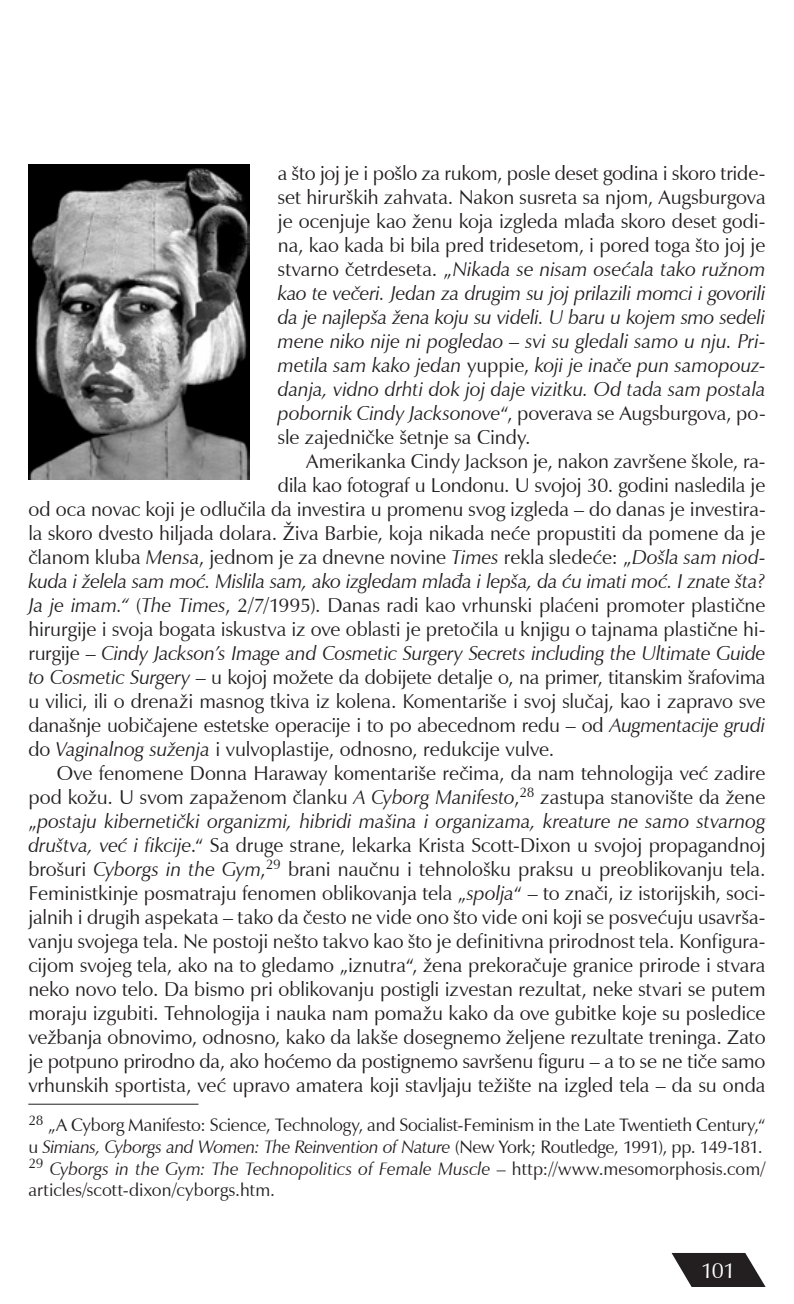
<style>
.page{position:relative;width:794px;height:1304px;background:#fff}
.page>*{position:absolute;margin:0;border:0;box-sizing:border-box;transform-origin:0 0}
.t1{font:22px "Zapf Humnst YU";color:#fff}
.t2{font:20px "Zapf Humnst YU";letter-spacing:-.005em;color:#231f20}
.t3{font:italic 20px/24px "Zapf Humnst YU";letter-spacing:-.01em;color:#231f20;text-align:justify}
.t4{font:18px/21.6px "Zapf Humnst YU";letter-spacing:-.01em;color:#231f20}
.s1{font-style:normal}
.s2{font-style:italic}
</style>
<div class="page">
<svg style="left:671px;top:1253px;width:94px;height:34px"></svg>
<hr style="left:28px;top:1104px;width:170px;height:1px;background:#231f20">
<img style="left:28px;top:164px;width:221px;height:315px">
<p class="t3" style="left:278px;top:161px;width:489px"><span class="s1">a što joj je i pošlo za rukom, posle deset godina i skoro tri-de&shy;set hirurških zahvata. Nakon susreta sa njom, Augsbur-gova je ocenjuje kao ženu koja izgleda mlađa skoro deset godi&shy;na, kao kada bi bila pred tridesetom, i pored toga što joj je stvarno četrdeseta. „</span>Nikada se nisam osećala tako ružnom kao te večeri. Jedan za drugim su joj prilazili momci i govorili da je najlepša žena koju su videli. U baru u kojem smo sedeli mene niko nije ni pogledao – svi su gledali samo u nju. Pri&shy;metila sam kako jedan <span class="s1">yuppie,</span> koji je inače pun sa-mo-po-uz&shy;danja, vidno drhti dok joj daje vizitku. Od tada sam postala pobornik Cindy Jacksonove<span class="s1">“, poverava se Augsburgova, po&shy;sle zajedni~ke šetnje sa Cindy.</span></p>
<p class="t2" style="left:306px;top:448px;width:459px">Amerikanka Cindy Jackson je, nakon završene škole, ra-</p>
<p class="t2" style="left:278px;top:472px;width:489px">dila kao fotograf u Londonu. U svojoj 30. godini nasledila je</p>
<p class="t2" style="left:28px;top:496px;width:739px">od oca novac koji je odlučila da investira u promenu svog izgleda – do danas je investi- ra-</p>
<p class="t2" style="left:28px;top:520px;width:738px">la skoro dvesto hiljada dolara. Živa Barbie, koja nikada neće propustiti da pomene da je</p>
<p class="t2" style="left:28px;top:544px;width:737px">članom kluba <span class="s2">Mensa</span>, jednom je za dnevne novine <span class="s2">Times</span> rekla sledeće: „<span class="s2">Došla sam niod-</span></p>
<p class="t3" style="left:28px;top:569px;width:738px">kuda i želela sam moć. Mislila sam, ako izgledam mlađa i lepša, da ću imati moć. I znate šta?</p>
<p class="t2" style="left:28px;top:592px;width:739px"><span class="s2">Ja je imam.“</span> (<span class="s2">The Times</span>, 2/7/1995). Danas radi kao vrhunski plaćeni promoter plastične</p>
<p class="t2" style="left:28px;top:616px;width:738px">hi- rurgije i svoja bogata iskustva iz ove oblasti je pretočila u knjigu o tajnama plastične hi-</p>
<p class="t3" style="left:28px;top:641px;width:738px"><span class="s1">rur-gije –</span> Cindy Jackson’s Image and Cosmetic Surgery Secrets including the Ultimate Guide</p>
<p class="t2" style="left:28px;top:664px;width:738px"><span class="s2">to Cosmetic Surgery</span> – u kojoj možete da dobijete detalje o, na primer, titanskim šrafovima</p>
<p class="t2" style="left:28px;top:688px;width:739px">u vilici, ili o drenaži masnog tkiva iz kolena. Komentariše i svoj slučaj, kao i zapravo sve</p>
<p class="t2" style="left:28px;top:712px;width:738px">da-našnje uobičajene estetske operacije i to po abecednom redu – od <span class="s2">Augmentacije grudi</span></p>
<p class="t2" style="left:28px;top:736px;width:527px">do <span class="s2">Vaginalnog suženja</span> i vulvoplastije, odnosno, redukcije vulve.</p>
<p class="t2" style="left:57px;top:760px;width:710px">Ove fenomene Donna Haraway komentariše rečima, da nam tehnologija već zadire</p>
<p class="t2" style="left:28px;top:784px;width:739px">pod kožu. U svom zapaženom članku <span class="s2">A Cyborg Manifesto</span>,<sup>28</sup> zastupa stanovište da žene</p>
<p class="t3" style="left:28px;top:809px;width:738px"><span class="s1">„</span>postaju kibernetički organizmi, hibridi mašina i organizama, kreature ne samo stvarnog</p>
<p class="t2" style="left:28px;top:832px;width:739px"><span class="s2">društva, već i fikcije</span>.“ Sa druge strane, lekarka Krista Scott-Dixon u svojoj propagandnoj</p>
<p class="t2" style="left:28px;top:856px;width:738px">brošuri <span class="s2">Cyborgs in the Gym</span>,<sup>29</sup> brani naučnu i tehnološku praksu u preoblikovanju tela.</p>
<p class="t2" style="left:28px;top:880px;width:739px">Feministkinje posmatraju fenomen oblikovanja tela „<span class="s2">spolja</span>“ – to znači, iz istorijskih, soci-</p>
<p class="t2" style="left:28px;top:904px;width:738px">jalnih i drugih aspekata – tako da često ne vide ono što vide oni koji se posvećuju usavrša-</p>
<p class="t2" style="left:28px;top:928px;width:737px">vanju svojega tela. Ne postoji nešto takvo kao što je definitivna prirodnost tela. Konfigura-</p>
<p class="t2" style="left:28px;top:952px;width:738px">cijom svojeg tela, ako na to gledamo „iznutra“, žena prekoračuje granice prirode i stvara</p>
<p class="t2" style="left:28px;top:976px;width:739px">neko novo telo. Da bismo pri oblikovanju postigli izvestan rezultat, neke stvari se putem</p>
<p class="t2" style="left:28px;top:1000px;width:739px">moraju izgubiti. Tehnologija i nauka nam pomažu kako da ove gubitke koje su posledice</p>
<p class="t2" style="left:28px;top:1024px;width:738px">vežbanja obnovimo, odnosno, kako da lakše dosegnemo željene rezultate treninga. Zato</p>
<p class="t2" style="left:28px;top:1048px;width:738px">je potpuno prirodno da, ako hoćemo da postignemo savršenu figuru – a to se ne tiče samo</p>
<p class="t2" style="left:28px;top:1072px;width:738px">vrhunskih sportista, već upravo amatera koji stavljaju težište na izgled tela – da su onda</p>
<p class="t4" style="left:28px;top:1114px;width:738px"><sup>28</sup> „A Cyborg Manifesto: Science, Technology, and Socialist-Feminism in the Late Twentieth Century,“ u <span class="s2">Simians, Cyborgs and Women: The Reinvention of Nature</span> (New York; Routledge, 1991), pp. 149-181.<br><sup>29</sup> <span class="s2">Cyborgs in the Gym: The Technopolitics of Female Muscle</span> – http://www.mesomorphosis.com/ articles/scott-dixon/cyborgs.htm.</p>
<p class="t1" style="left:701px;top:1257px;width:36px">101</p>
</div>
